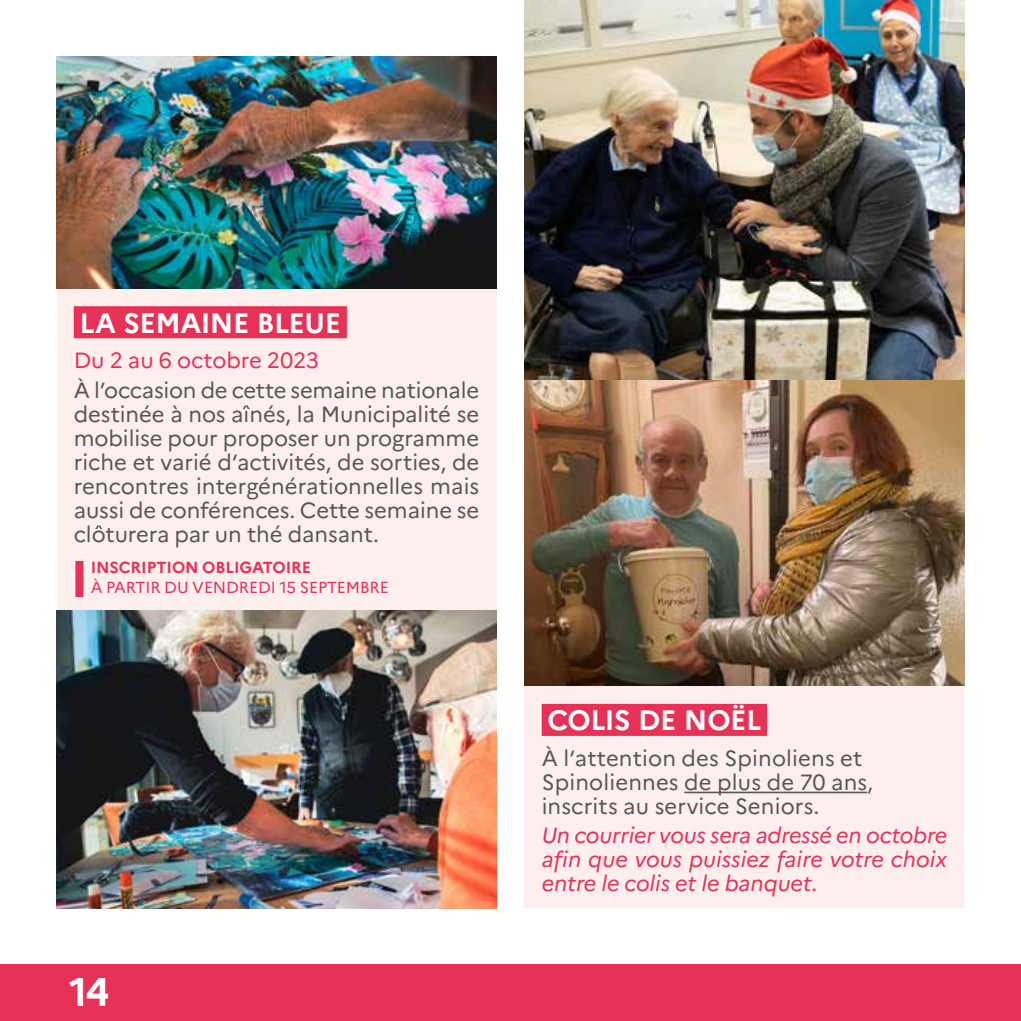
<style>
.page{position:relative;width:1021px;height:1021px;background:#fff}
.page>*{position:absolute;margin:0;border:0;box-sizing:border-box;transform-origin:0 0}
.t1{font:700 40px "Marianne";color:#fff}
.t2{font:700 28px "Marianne";letter-spacing:-.015em;color:#fff}
.t3{font:22px/24px "Marianne";letter-spacing:.005em;color:#575756;text-align:justify}
.t4{font:italic 22px/24px "Marianne";letter-spacing:-.005em;color:#e73156;text-align:justify}
.t5{font:22px "Marianne";letter-spacing:-.005em;color:#e73156}
.t6{font:16px "Marianne";letter-spacing:-.005em;color:#e73156}
.t7{font:700 16px "Marianne";letter-spacing:-.005em;color:#e73156}
</style>
<div class="page">
<div style="left:57px;top:289px;width:439px;height:321px;background:#fdefee"></div>
<div style="left:74px;top:306px;width:273px;height:32px;background:#e73156"></div>
<div style="left:75px;top:561px;width:8px;height:36px;background:#e73156"></div>
<img style="left:57px;top:610px;width:439px;height:298px">
<img style="left:57px;top:57px;width:439px;height:232px">
<div style="left:524px;top:686px;width:440px;height:222px;background:#fdefee"></div>
<div style="left:541px;top:704px;width:226px;height:32px;background:#e73156"></div>
<hr style="left:684px;top:791px;width:183px;height:2px;background:#575756">
<img style="left:524px;top:0;width:440px;height:380px">
<img style="left:524px;top:380px;width:440px;height:305px">
<div style="left:0;top:964px;width:1020px;height:56px;background:#e73156"></div>
<p class="t2" style="left:79px;top:305px;width:263px">LA SEMAINE BLEUE</p>
<p class="t5" style="left:74px;top:346px;width:247px">Du 2 au 6 octobre 2023</p>
<p class="t3" style="left:74px;top:378px;width:407px">À l’occasion de cette semaine nationale destinée à nos aînés, la Municipalité se mobilise pour proposer un programme riche et varié d’activités, de sorties, de rencontres intergénérationnelles mais aussi de conférences. Cette semaine se clôturera par un thé dansant.</p>
<p class="t7" style="left:91px;top:557px;width:222px">INSCRIPTION OBLIGATOIRE</p>
<p class="t6" style="left:91px;top:577px;width:299px">À PARTIR DU VENDREDI 15 SEPTEMBRE</p>
<h1 class="t1" style="left:69px;top:966px;width:42px">14</h1>
<p class="t2" style="left:547px;top:703px;width:215px">COLIS DE NOËL</p>
<p class="t3" style="left:541px;top:745px;width:333px;text-align:left">À l’attention des Spinoliens et<br>Spinoliennes de plus de 70 ans, inscrits au service Seniors.</p>
<p class="t4" style="left:541px;top:821px;width:407px">Un courrier vous sera adressé en octobre afin que vous puissiez faire votre choix entre le colis et le banquet.</p>
</div>
